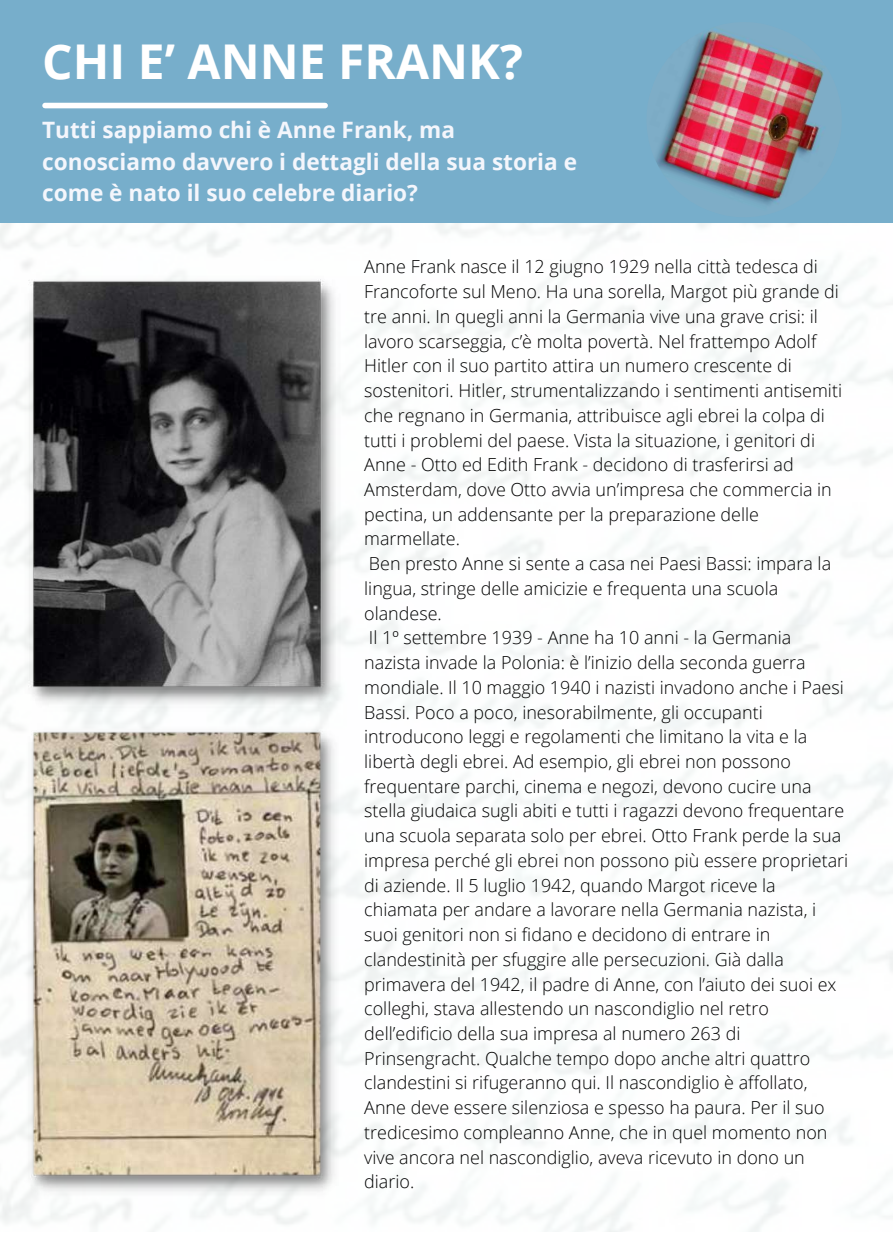
<style>
.page{position:relative;width:893px;height:1233px;background:#fff}
.page>*{position:absolute;margin:0;border:0;box-sizing:border-box;transform-origin:0 0}
.t1{font:700 48px "Open Sans";color:#fff}
.t2{font:700 22.65px/31.5px "Open Sans";color:#f4f6fc}
.t3{font:300 18px/24.8px "Open Sans";color:#000}
</style>
<div class="page">
<div style="left:0;top:0;width:892px;height:223px;background:#77aecb"></div>
<img style="left:634px;top:28px;width:191px;height:201px">
<div style="left:45px;top:103px;width:280px;height:5px;background:#fff"></div>
<img style="left:25px;top:724px;width:313px;height:474px">
<img style="left:22px;top:272px;width:320px;height:440px">
<h1 class="t1" style="left:42px;top:28px;width:482px">CHI E’ ANNE FRANK?</h1>
<p class="t2" style="left:42px;top:114px;width:536px">Tutti sappiamo chi è Anne Frank, ma conosciamo davvero i dettagli della sua storia e come è nato il suo celebre diario?</p>
<p class="t3" style="left:364px;top:254px;width:485px">Anne Frank nasce il 12 giugno 1929 nella città tedesca di Francoforte sul Meno. Ha una sorella, Margot più grande di tre anni. In quegli anni la Germania vive una grave crisi: il lavoro scarseggia, c’è molta povertà. Nel frattempo Adolf Hitler con il suo partito attira un numero crescente di sostenitori. Hitler, strumentalizzando i sentimenti antisemiti che regnano in Germania, attribuisce agli ebrei la colpa di tutti i problemi del paese. Vista la situazione, i genitori di Anne - Otto ed Edith Frank - decidono di trasferirsi ad Amsterdam, dove Otto avvia un’impresa che commercia in pectina, un addensante per la preparazione delle marmellate.<br>Ben presto Anne si sente a casa nei Paesi Bassi: impara la lingua, stringe delle amicizie e frequenta una scuola olandese.<br>Il 1º settembre 1939 - Anne ha 10 anni - la Germania<br>nazista invade la Polonia: è l’inizio della seconda guerra mondiale. Il 10 maggio 1940 i nazisti invadono anche i Paesi Bassi. Poco a poco, inesorabilmente, gli occupanti introducono leggi e regolamenti che limitano la vita e la libertà degli ebrei. Ad esempio, gli ebrei non possono frequentare parchi, cinema e negozi, devono cucire una stella giudaica sugli abiti e tutti i ragazzi devono frequentare una scuola separata solo per ebrei. Otto Frank perde la sua impresa perché gli ebrei non possono più essere proprietari di aziende. Il 5 luglio 1942, quando Margot riceve la chiamata per andare a lavorare nella Germania nazista, i suoi genitori non si fidano e decidono di entrare in clandestinità per sfuggire alle persecuzioni. Già dalla primavera del 1942, il padre di Anne, con l’aiuto dei suoi ex colleghi, stava allestendo un nascondiglio nel retro dell’edificio della sua impresa al numero 263 di Prinsengracht. Qualche tempo dopo anche altri quattro clandestini si rifugeranno qui. Il nascondiglio è affollato, Anne deve essere silenziosa e spesso ha paura. Per il suo tredicesimo compleanno Anne, che in quel momento non vive ancora nel nascondiglio, aveva ricevuto in dono un diario.</p>
</div>
